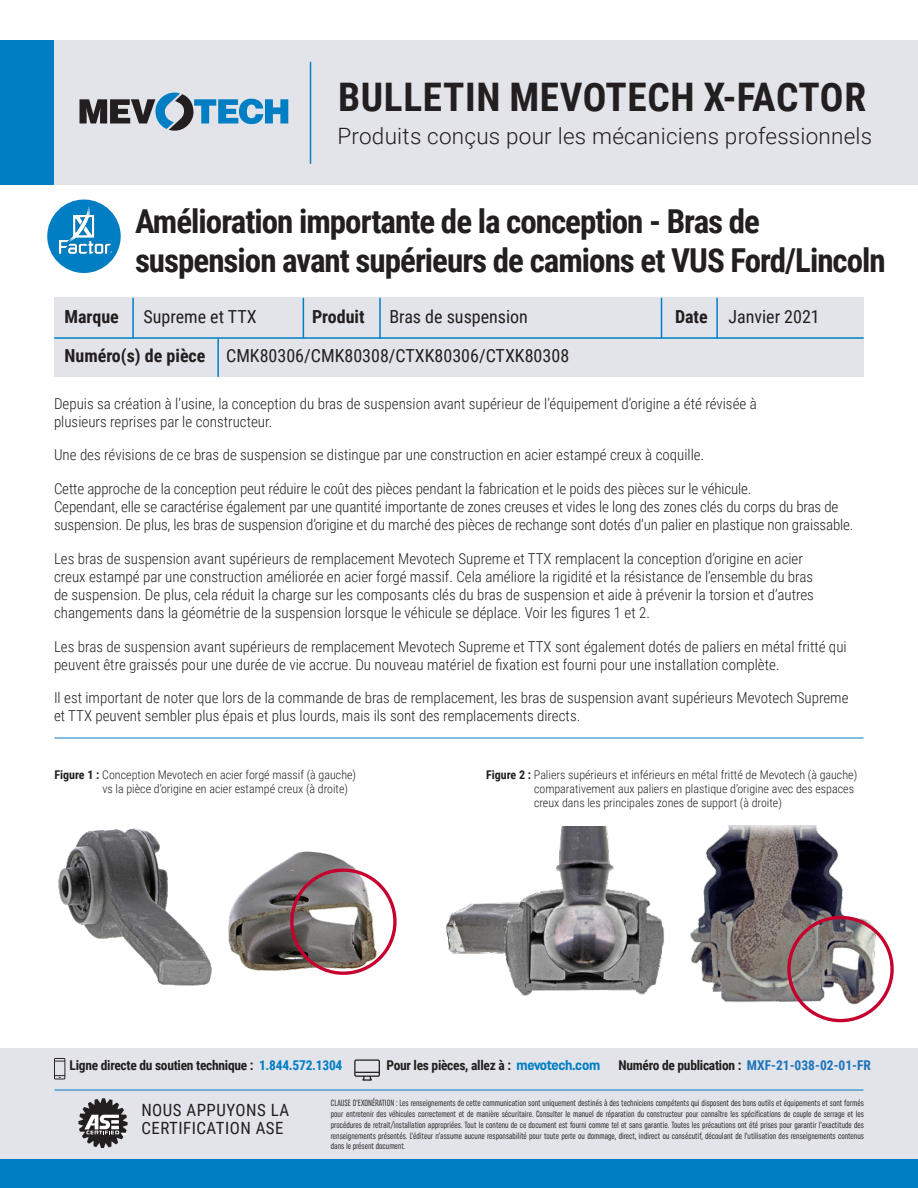
<style>
.page{position:relative;width:918px;height:1188px;background:#fff}
.page>*{position:absolute;margin:0;border:0;box-sizing:border-box;transform-origin:0 0}
.t1{font:700 39.3px "Roboto Condensed";letter-spacing:.015em;color:#231f20}
.t2{font:700 33px/39.6px "Roboto Condensed";letter-spacing:-.03em;color:#231f20}
.t3{font:300 22.5px "Roboto";letter-spacing:.01em;color:#231f20}
.t4{font:18px "Roboto Condensed";color:#231f20}
.t5{font:700 18px "Roboto Condensed";color:#231f20}
.t6{font:16.8px "Roboto Condensed";letter-spacing:.03em;color:#231f20}
.t7{font:300 15px/18px "Roboto Condensed";color:#231f20}
.t8{font:700 13.5px "Roboto Condensed";letter-spacing:-.02em;color:#231f20}
.t9{font:300 12px/14.4px "Roboto Condensed";color:#231f20}
.t10{font:extra-condensed 9px/10.8px "Uniform";color:#231f20;text-align:justify}
.s1{font-weight:700}
.s2{color:#007ec4}
.s3{font-family:"Uniform Condensed";font-size:14.25px;color:#007ec4}
.s4{color:#1e74bb}
</style>
<div class="page">
<img style="left:58px;top:828px;width:151px;height:158px">
<img style="left:201px;top:844px;width:195px;height:138px">
<img style="left:446px;top:826px;width:218px;height:171px">
<img style="left:690px;top:825px;width:190px;height:181px">
<div style="left:290px;top:868px;width:107px;height:107px;border:3px solid #c5002e;border-radius:50%"></div>
<div style="left:787px;top:916px;width:107px;height:106px;border:3px solid #c5002e;border-radius:50%"></div>
<div style="left:47px;top:200px;width:74px;height:73px;background:#007ec4;border-radius:50%"></div>
<img style="left:58px;top:239px;width:54px;height:15px">
<img style="left:67px;top:205px;width:31px;height:37px">
<hr style="left:55px;top:738px;width:808px;height:1px;background:#007ec4">
<div style="left:44px;top:40px;width:874px;height:145px;background:#e2e4e9"></div>
<div style="left:0;top:40px;width:54px;height:145px;background:#007ec4"></div>
<hr style="left:310px;top:62px;width:1px;height:101px;background:#007ec4">
<svg style="left:80px;top:93px;width:208px;height:38px"></svg>
<div style="left:0;top:1049px;width:918px;height:139px;background:#e2e4e9"></div>
<div style="left:0;top:1160px;width:918px;height:28px;background:#007ec4"></div>
<svg style="left:78px;top:1098px;width:50px;height:50px"></svg>
<svg style="left:54px;top:1058px;width:11px;height:21px"></svg>
<svg style="left:354px;top:1059px;width:26px;height:22px"></svg>
<hr style="left:55px;top:1090px;width:808px;height:1px;background:#007ec4">
<div style="left:54px;top:298px;width:810px;height:79px;background:#e2e4e9"></div>
<hr style="left:303px;top:298px;width:1px;height:40px;background:#007ec4">
<hr style="left:661px;top:298px;width:1px;height:40px;background:#007ec4">
<hr style="left:379px;top:298px;width:2px;height:40px;background:#007ec4">
<hr style="left:716px;top:298px;width:2px;height:40px;background:#007ec4">
<hr style="left:132px;top:298px;width:2px;height:40px;background:#007ec4">
<hr style="left:55px;top:337px;width:808px;height:2px;background:#007ec4">
<hr style="left:217px;top:339px;width:2px;height:37px;background:#007ec4">
<p class="t1" style="left:338px;top:70px;width:529px">BULLETIN MEVOTECH X-FACTOR</p>
<p class="t3" style="left:338px;top:120px;width:536px">Produits conçus pour les mécaniciens professionnels</p>
<p class="t2" style="left:135px;top:200px;width:752px">Amélioration importante de la conception - Bras de suspension avant supérieurs de camions et VUS Ford/Lincoln</p>
<p class="t5" style="left:64px;top:304px;width:56px">Marque</p>
<p class="t4" style="left:144px;top:304px;width:115px">Supreme et TTX</p>
<p class="t5" style="left:312px;top:304px;width:54px">Produit</p>
<p class="t4" style="left:389px;top:304px;width:140px">Bras de suspension</p>
<p class="t4" style="left:675px;top:304px;width:146px"><span class="s1">Date</span> Janvier 2021</p>
<p class="t4" style="left:64px;top:343px;width:506px"><span class="s1">Numéro(s) de pièce</span> CMK80306/CMK80308/CTXK80306/CTXK80308</p>
<p class="t7" style="left:54px;top:394px;width:704px">Depuis sa création à l’usine, la conception du bras de suspension avant supérieur de l’équipement d’origine a été révisée à plusieurs reprises par le constructeur.</p>
<p class="t7" style="left:54px;top:446px;width:652px">Une des révisions de ce bras de suspension se distingue par une construction en acier estampé creux à coquille.</p>
<p class="t7" style="left:54px;top:479px;width:801px">Cette approche de la conception peut réduire le coût des pièces pendant la fabrication et le poids des pièces sur le véhicule.<br>Cependant, elle se caractérise également par une quantité importante de zones creuses et vides le long des zones clés du corps du bras de suspension. De plus, les bras de suspension d’origine et du marché des pièces de rechange sont dotés d’un palier en plastique non graissable.</p>
<p class="t7" style="left:54px;top:549px;width:762px">Les bras de suspension avant supérieurs de remplacement Mevotech Supreme et TTX remplacent la conception d’origine en acier creux estampé par une construction améliorée en acier forgé massif. Cela améliore la rigidité et la résistance de l’ensemble du bras de suspension. De plus, cela réduit la charge sur les composants clés du bras de suspension et aide à prévenir la torsion et d’autres changements dans la géométrie de la suspension lorsque le véhicule se déplace. Voir les figures 1 et 2.</p>
<p class="t7" style="left:54px;top:637px;width:794px">Les bras de suspension avant supérieurs de remplacement Mevotech Supreme et TTX sont également dotés de paliers en métal fritté qui peuvent être graissés pour une durée de vie accrue. Du nouveau matériel de fixation est fourni pour une installation complète.</p>
<p class="t7" style="left:54px;top:689px;width:796px">Il est important de noter que lors de la commande de bras de remplacement, les bras de suspension avant supérieurs Mevotech Supreme et TTX peuvent sembler plus épais et plus lourds, mais ils sont des remplacements directs.</p>
<p class="t9" style="left:102px;top:767px;width:255px;text-indent:-48px"><span class="s1">Figure 1 :</span> Conception Mevotech en acier forgé massif (à gauche) vs la pièce d’origine en acier estampé creux (à droite)</p>
<p class="t9" style="left:534px;top:767px;width:325px;text-indent:-48px"><span class="s1">Figure 2 :</span> Paliers supérieurs et inférieurs en métal fritté de Mevotech (à gauche) comparativement aux paliers en plastique d’origine avec des espaces creux dans les principales zones de support (à droite)</p>
<p class="t8" style="left:70px;top:1055px;width:274px">Ligne directe du soutien technique : <span class="s2">1.844.572.1304</span></p>
<p class="t8" style="left:386px;top:1055px;width:215px">Pour les pièces, allez à : <span class="s3">mevotech.com</span></p>
<p class="t8" style="left:619px;top:1055px;width:254px">Numéro de publication : <span class="s4">MXF-21-038-02-01-FR</span></p>
<p class="t6" style="left:141px;top:1098px;width:149px">NOUS APPUYONS LA</p>
<p class="t6" style="left:141px;top:1116px;width:144px">CERTIFICATION ASE</p>
<p class="t10" style="left:331px;top:1098px;width:535px">CLAUSE D’EXONÉRATION : Les renseignements de cette communication sont uniquement destinés à des techniciens compétents qui disposent des bons outils et équipements et sont formés pour entretenir des véhicules correctement et de manière sécuritaire. Consulter le manuel de réparation du constructeur pour connaître les spécifications de couple de serrage et les procédures de retrait/installation appropriées. Tout le contenu de ce document est fourni comme tel et sans garantie. Toutes les précautions ont été prises pour garantir l’exactitude des renseignements présentés. L’éditeur n’assume aucune responsabilité pour toute perte ou dommage, direct, indirect ou consécutif, découlant de l’utilisation des renseignements contenus dans le présent document.</p>
</div>
